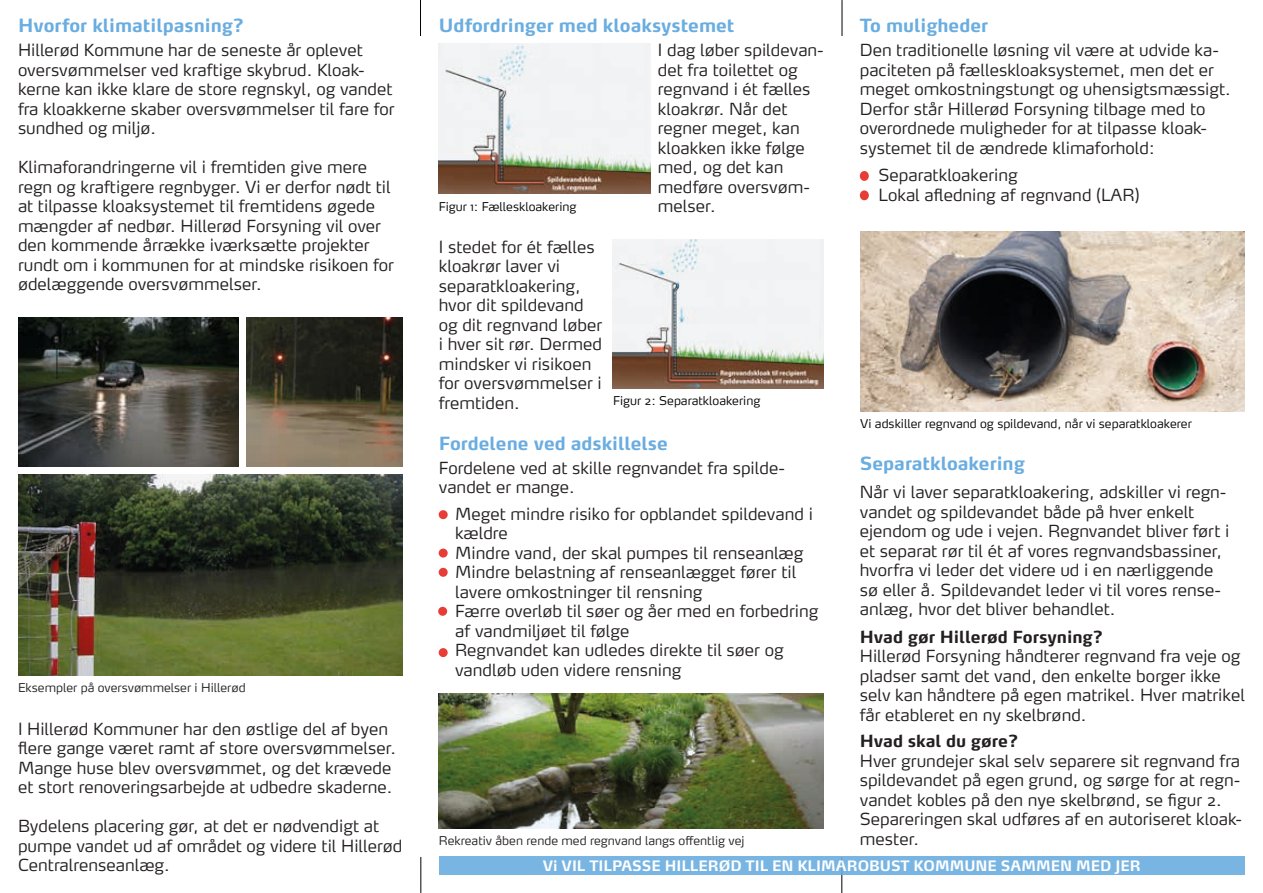
<style>
.page{position:relative;width:1263px;height:893px;background:#fff}
.page>*{position:absolute;margin:0;border:0;box-sizing:border-box;transform-origin:0 0}
.t1{font:700 18px "Max OT";color:#6aade0}
.t2{font:300 16.5px/19.5px "Max OT";color:#231f20}
.t3{font:700 16.5px "Max OT";color:#231f20}
.t4{font:700 14.25px "Max OT";color:#fff;scale:.96 1}
.t5{font:300 12px "Max OT";color:#020203}
.t6{font:300 12px "Max OT";color:#231f20}
</style>
<div class="page">
<hr style="left:420px;top:0;width:1px;height:36px;background:#020203">
<hr style="left:842px;top:0;width:1px;height:36px;background:#020203">
<hr style="left:841px;top:857px;width:1px;height:36px;background:#020203">
<hr style="left:421px;top:857px;width:1px;height:36px;background:#020203">
<img style="left:246px;top:318px;width:157px;height:149px">
<div style="left:439px;top:857px;width:806px;height:18px;background:#79b5e3"></div>
<img style="left:18px;top:318px;width:220px;height:149px">
<img style="left:18px;top:474px;width:385px;height:201px">
<img style="left:439px;top:44px;width:211px;height:150px">
<img style="left:613px;top:239px;width:211px;height:149px">
<img style="left:439px;top:693px;width:385px;height:135px">
<div style="left:439px;top:510px;width:9px;height:9px;background:#e83d36;border-radius:50%"></div>
<div style="left:439px;top:648px;width:9px;height:9px;background:#e83d36;border-radius:50%"></div>
<div style="left:439px;top:568px;width:9px;height:9px;background:#e83d36;border-radius:50%"></div>
<div style="left:439px;top:549px;width:9px;height:9px;background:#e83d36;border-radius:50%"></div>
<div style="left:860px;top:171px;width:9px;height:10px;background:#e83d36;border-radius:50%"></div>
<div style="left:860px;top:190px;width:9px;height:10px;background:#e83d36;border-radius:50%"></div>
<img style="left:860px;top:231px;width:385px;height:180px">
<div style="left:438px;top:607px;width:9px;height:9px;background:#e83d36;border-radius:50%"></div>
<p class="t1" style="left:18px;top:14px;width:228px">Hvorfor klimatilpasning?</p>
<p class="t2" style="left:18px;top:42px;width:378px">Hillerød Kommune har de seneste år oplevet oversvømmelser ved kraftige skybrud. Kloak&shy;kerne kan ikke klare de store regnskyl, og vandet fra kloakkerne skaber oversvømmelser til fare for sundhed og miljø.</p>
<p class="t2" style="left:18px;top:159px;width:378px">Klimaforandringerne vil i fremtiden give mere regn og kraftigere regnbyger. Vi er derfor nødt til at tilpasse kloaksystemet til fremtidens øgede mængder af nedbør. Hillerød Forsyning vil over den kommende årrække iværksætte projekter rundt om i kommunen for at mindske risikoen for ødelæggende oversvømmelser.</p>
<p class="t6" style="left:18px;top:680px;width:229px">Eksempler på oversvømmelser i Hillerød</p>
<p class="t2" style="left:18px;top:720px;width:380px">I Hillerød Kommuner har den østlige del af byen flere gange været ramt af store oversvømmelser.<br>Mange huse blev oversvømmet, og det krævede et stort renoveringsarbejde at udbedre skaderne.</p>
<p class="t2" style="left:18px;top:817px;width:386px">Bydelens placering gør, at det er nødvendigt at pumpe vandet ud af området og videre til Hillerød<br>Centralrenseanlæg.</p>
<p class="t1" style="left:439px;top:14px;width:297px">Udfordringer med kloaksystemet</p>
<p class="t2" style="left:658px;top:42px;width:167px">I dag løber spildevan&shy;det fra toilettet og regnvand i ét fælles kloakrør. Når det regner meget, kan kloakken ikke følge med, og det kan medføre oversvøm&shy;melser.</p>
<p class="t2" style="left:439px;top:238px;width:165px">I stedet for ét fælles kloakrør laver vi separatkloakering, hvor dit spildevand og dit regnvand løber i hver sit rør. Dermed mindsker vi risikoen for oversvømmelser i fremtiden.</p>
<p class="t5" style="left:439px;top:199px;width:139px">Figur 1: Fælleskloakering</p>
<p class="t5" style="left:613px;top:393px;width:149px">Figur 2: Separatkloakering</p>
<p class="t1" style="left:439px;top:432px;width:231px">Fordelene ved adskillelse</p>
<p class="t2" style="left:439px;top:459px;width:348px">Fordelene ved at skille regnvandet fra spilde&shy;vandet er mange.</p>
<p class="t2" style="left:455px;top:505px;width:365px">Meget mindre risiko for opblandet spildevand i kældre<br>Mindre vand, der skal pumpes til renseanlæg Mindre belastning af renseanlægget fører til lavere omkostninger til rensning<br>Færre overløb til søer og åer med en forbedring af vandmiljøet til følge<br>Regnvandet kan udledes direkte til søer og vandløb uden videre rensning</p>
<p class="t6" style="left:439px;top:832px;width:307px">Rekreativ åben rende med regnvand langs offentlig vej</p>
<p class="t1" style="left:860px;top:14px;width:130px">To muligheder</p>
<p class="t2" style="left:860px;top:42px;width:373px">Den traditionelle løsning vil være at udvide ka&shy;paciteten på fælleskloaksystemet, men det er meget omkostningstungt og uhensigtsmæssigt.<br>Derfor står Hillerød Forsyning tilbage med to overordnede muligheder for at tilpasse kloak&shy;systemet til de ændrede klimaforhold:</p>
<p class="t2" style="left:879px;top:166px;width:262px">Separatkloakering<br>Lokal afledning af regnvand (LAR)</p>
<p class="t5" style="left:860px;top:416px;width:333px">Vi adskiller regnvand og spildevand, når vi separatkloakerer</p>
<p class="t1" style="left:860px;top:452px;width:167px">Separatkloakering</p>
<p class="t2" style="left:860px;top:484px;width:371px">Når vi laver separatkloakering, adskiller vi regn&shy;vandet og spildevandet både på hver enkelt ejendom og ude i vejen. Regnvandet bliver ført i et separat rør til ét af vores regnvandsbassiner, hvorfra vi leder det videre ud i en nærliggende sø eller å. Spildevandet leder vi til vores rense&shy;anlæg, hvor det bliver behandlet.</p>
<p class="t3" style="left:860px;top:626px;width:245px">Hvad gør Hillerød Forsyning?</p>
<p class="t2" style="left:860px;top:648px;width:387px">Hillerød Forsyning håndterer regnvand fra veje og pladser samt det vand, den enkelte borger ikke selv kan håndtere på egen matrikel. Hver matrikel får etableret en ny skelbrønd.</p>
<p class="t3" style="left:860px;top:730px;width:160px">Hvad skal du gøre?</p>
<p class="t2" style="left:860px;top:752px;width:384px">Hver grundejer skal selv separere sit regnvand fra spildevandet på egen grund, og sørge for at regn&shy;vandet kobles på den nye skelbrønd, se figur 2.<br>Separeringen skal udføres af en autoriseret kloak&shy;mester.</p>
<p class="t4" style="left:543px;top:856px;width:624px">Vi VIL TILPASSE HILLERØD TIL EN KLIMAROBUST KOMMUNE SAMMEN MED JER</p>
</div>
